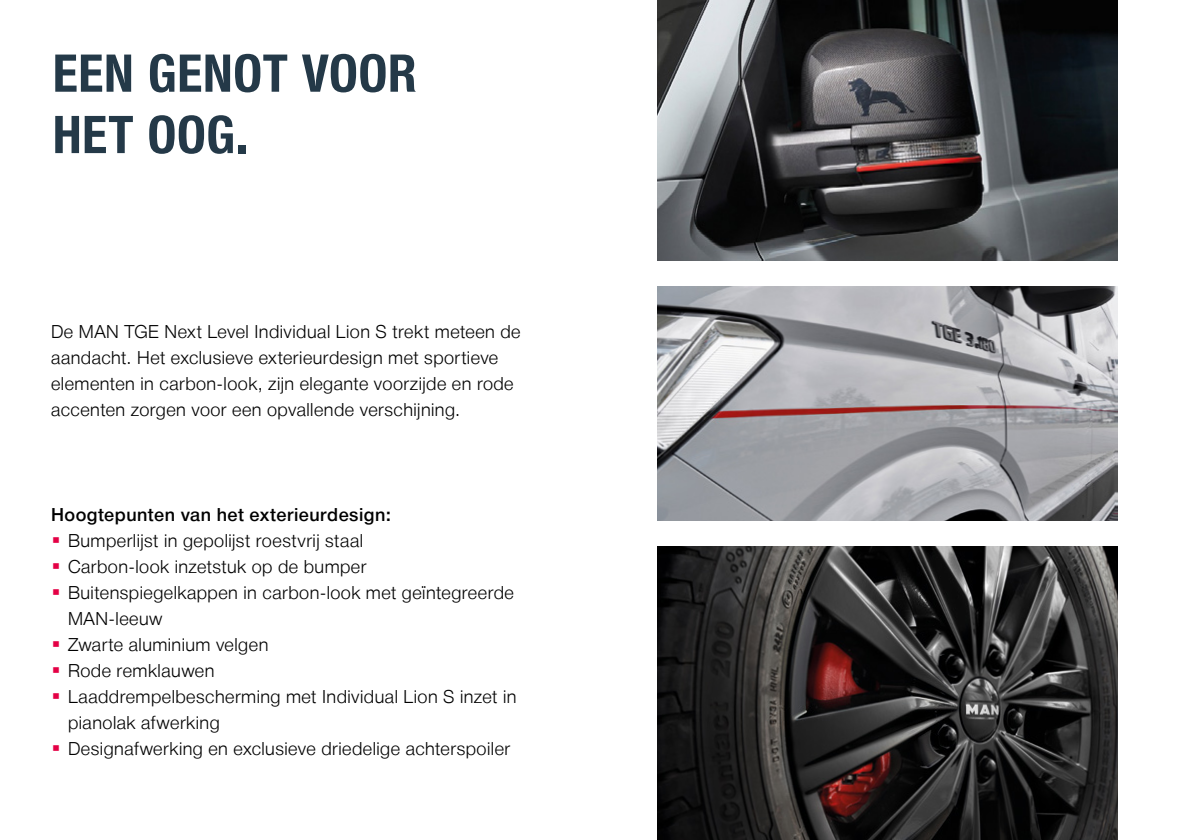
<style>
.page{position:relative;width:1191px;height:840px;background:#fff}
.page>*{position:absolute;margin:0;border:0;box-sizing:border-box;transform-origin:0 0}
.t1{font:700 52px/61.4px "Man Global Condensed";letter-spacing:.01em;color:#243948}
.t2{font:300 18px/26px "Man Global";letter-spacing:.025em;color:#000}
.t3{font:500 18px "Man Global";letter-spacing:.025em;color:#000}
</style>
<div class="page">
<img style="left:658px;top:286px;width:459px;height:234px">
<img style="left:658px;top:546px;width:459px;height:293px">
<img style="left:658px;top:0;width:459px;height:260px">
<h1 class="t1" style="left:53px;top:43px;width:366px">EEN GENOT VOOR<br>HET OOG.</h1>
<p class="t2" style="left:51px;top:319px;width:471px">De MAN TGE Next Level Individual Lion S trekt meteen de aandacht. Het exclusieve exterieurdesign met sportieve elementen in carbon-look, zijn elegante voorzijde en rode accenten zorgen voor een opvallende verschijning.</p>
<p class="t3" style="left:51px;top:503px;width:341px">Hoogtepunten van het exterieurdesign:</p>
<p class="t2" style="left:68px;top:527px;width:450px">Bumperlijst in gepolijst roestvrij staal<br>Carbon-look inzetstuk op de bumper Buitenspiegelkappen in carbon-look met geïntegreerde MAN‑leeuw<br>Zwarte aluminium velgen<br>Rode remklauwen<br>Laaddrempelbescherming met Individual Lion S inzet in pianolak afwerking<br>Designafwerking en exclusieve driedelige achterspoiler</p>
</div>
